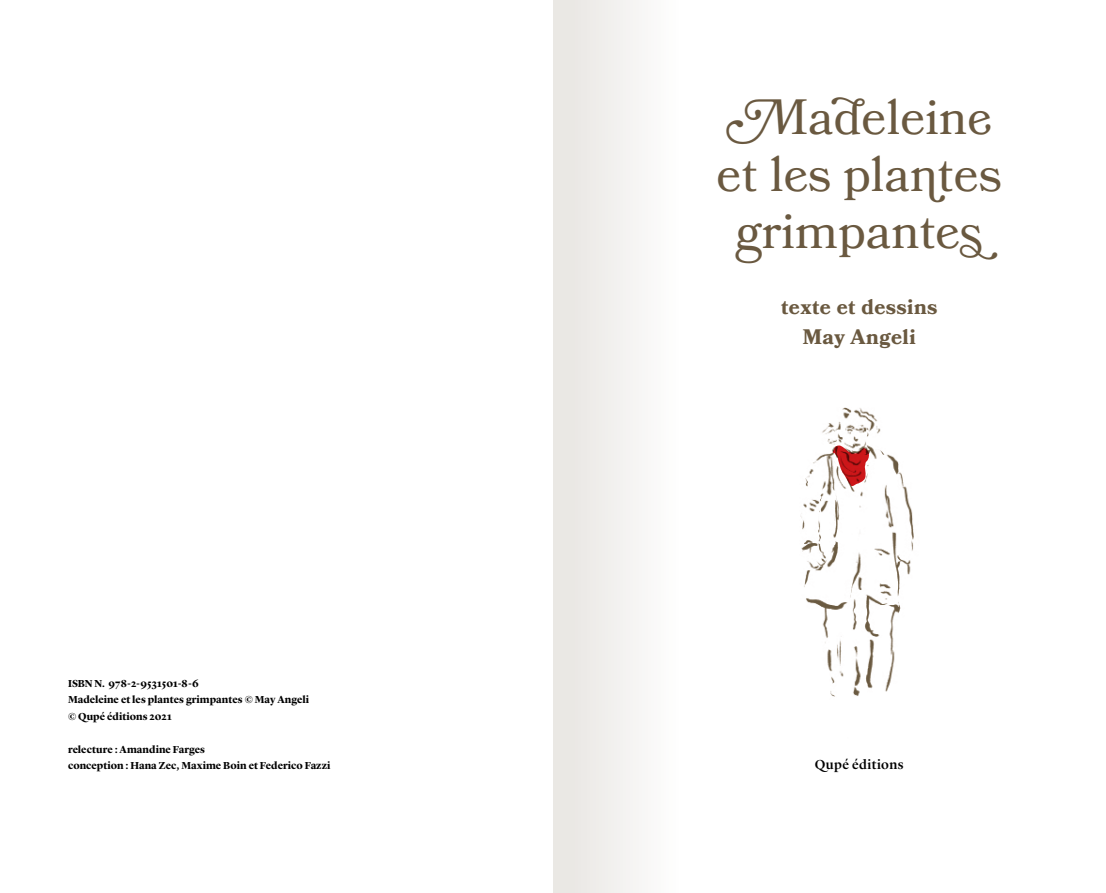
<style>
.page{position:relative;width:1106px;height:893px;background:#fff}
.page>*{position:absolute;margin:0;border:0;box-sizing:border-box;transform-origin:0 0}
.t1{font:49.5px/57px "Bookmania";color:#6a5940;text-align:center}
.t2{font:700 21px/30px "Bookmania";letter-spacing:.02em;color:#6a5940;text-align:center}
.t3{font:500 13.5px "Lyon Display";letter-spacing:.025em;color:#000}
.t4{font:700 10.5px/16.5px "Lyon Display";letter-spacing:.005em;color:#000}
</style>
<div class="page">
<div style="left:553px;top:0;width:145px;height:893px;background:linear-gradient(to right,#e7e5e1,#fff)"></div>
<img style="left:800px;top:407px;width:114px;height:290px">
<svg style="left:831px;top:445px;width:38px;height:42px"></svg>
<p class="t4" style="left:68px;top:674px;width:243px">ISBN N. 978-2-9531501-8-6<br>Madeleine et les plantes grimpantes © May Angeli © Qupé éditions 2021</p>
<p class="t4" style="left:68px;top:740px;width:264px">relecture : Amandine Farges<br>conception : Hana Zec, Maxime Boin et Federico Fazzi</p>
<h1 class="t1" style="left:716px;top:89px;width:287px">Madeleine et les plantes grimpantes</h1>
<h2 class="t2" style="left:781px;top:292px;width:158px">texte et dessins<br>May Angeli</h2>
<p class="t3" style="left:814px;top:755px;width:90px">Qupé éditions</p>
</div>
